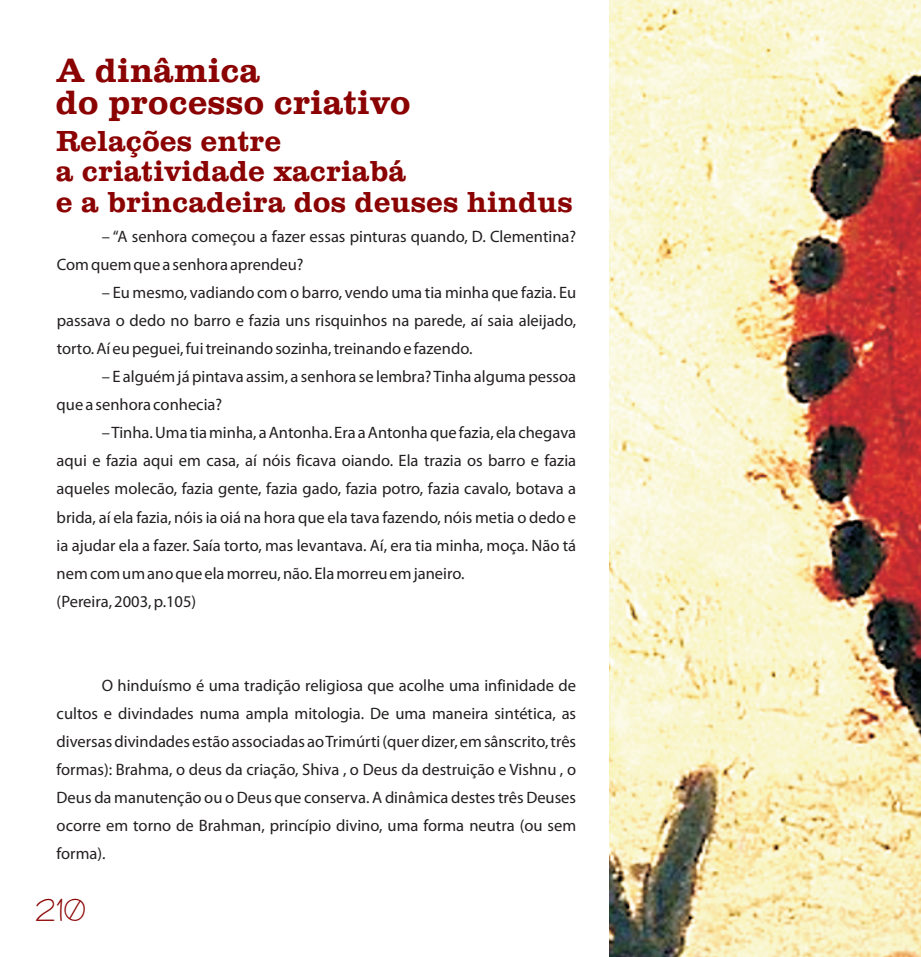
<style>
.page{position:relative;width:921px;height:957px;background:#fff}
.page>*{position:absolute;margin:0;border:0;box-sizing:border-box;transform-origin:0 0}
.t1{font:35px/31.5px "Clarendon";letter-spacing:-.01em;color:#8b0202}
.t2{font:30px/30.5px "Clarendon";color:#8b0202}
.t3{font:30px "Bookworm";color:#8b0202}
.t4{font:16.5px/28.1px "Myriad Pro";color:#231f20}
</style>
<div class="page">
<img style="left:609px;top:0;width:311px;height:957px">
<h1 class="t1" style="left:55px;top:58px;width:357px">A dinâmica<br>do processo criativo</h1>
<h2 class="t2" style="left:56px;top:128px;width:518px">Relações entre<br>a criatividade xacriabá<br>e a brincadeira dos deuses hindus</h2>
<p class="t4" style="left:57px;top:223px;width:521px;text-indent:45px">– “A senhora começou a fazer essas pinturas quando, D. Clementina?<br>Com quem que a senhora aprendeu?</p>
<p class="t4" style="left:57px;top:280px;width:521px;text-align:justify;text-indent:45px">– Eu mesmo, vadiando com o barro, vendo uma tia minha que fazia. Eu passava o dedo no barro e fazia uns risquinhos na parede, aí saia aleijado, torto. Aí eu peguei, fui treinando sozinha, treinando e fazendo.</p>
<p class="t4" style="left:57px;top:364px;width:520px;text-indent:45px">– E alguém já pintava assim, a senhora se lembra? Tinha alguma pessoa que a senhora conhecia?</p>
<p class="t4" style="left:57px;top:420px;width:521px;text-indent:45px">– Tinha. Uma tia minha, a Antonha. Era a Antonha que fazia, ela chegava aqui e fazia aqui em casa, aí nóis ficava oiando. Ela trazia os barro e fazia aqueles molecão, fazia gente, fazia gado, fazia potro, fazia cavalo, botava a brida, aí ela fazia, nóis ia oiá na hora que ela tava fazendo, nóis metia o dedo e ia ajudar ela a fazer. Saía torto, mas levantava. Aí, era tia minha, moça. Não tá nem com um ano que ela morreu, não. Ela morreu em janeiro.<br>(Pereira, 2003, p.105)</p>
<p class="t4" style="left:57px;top:673px;width:521px;text-align:justify;text-indent:45px">O hinduísmo é uma tradição religiosa que acolhe uma infinidade de cultos e divindades numa ampla mitologia. De uma maneira sintética, as diversas divindades estão associadas ao Trimúrti (quer dizer, em sânscrito, três formas): Brahma, o deus da criação, Shiva , o Deus da destruição e Vishnu , o Deus da manutenção ou o Deus que conserva. A dinâmica destes três Deuses ocorre em torno de Brahman, princípio divino, uma forma neutra (ou sem forma).</p>
<h2 class="t3" style="left:35px;top:899px;width:52px">210</h2>
</div>
